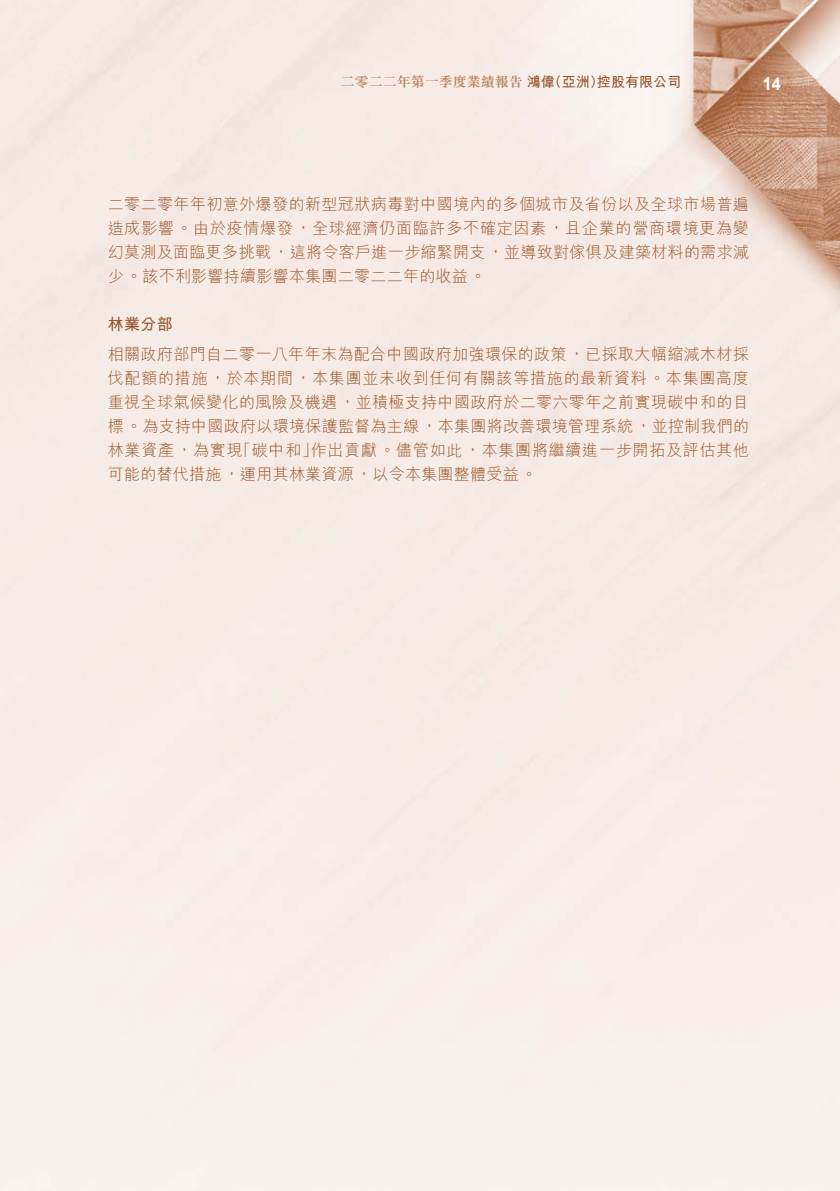
<style>
.page{position:relative;width:840px;height:1191px;background:#fff}
.page>*{position:absolute;margin:0;border:0;box-sizing:border-box;transform-origin:0 0}
.t1{font:700 18px "Arial";color:#fff;scale:.9 1}
.t2{font:300 16px/24px "M Hei HK";letter-spacing:.02em;color:#97532a;text-align:justify}
.t3{font:700 16px "M Hei HK";color:#97532a}
.t4{font:700 14px "M Sung HK";color:#b88465}
.s1{font-family:"M Hei HK";color:#97532a}
</style>
<div class="page">
<div style="left:0;top:0;width:839px;height:1191px;background:#f6ece5"></div>
<p class="t4" style="left:340px;top:72px;width:341px">二零二二年第一季度業績報告<span class="s1">鴻偉（亞洲）控股有限公司</span></p>
<p class="t1" style="left:762px;top:71px;width:22px">14</p>
<p class="t2" style="left:108px;top:192px;width:642px">二零二零年年初意外爆發的新型冠狀病毒對中國境內的多個城市及省份以及全球市場普遍造成影響。由於疫情爆發，全球經濟仍面臨許多不確定因素，且企業的營商環境更為變幻莫測及面臨更多挑戰，這將令客戶進一步縮緊開支，並導致對傢俱及建築材料的需求減少。該不利影響持續影響本集團二零二二年的收益。</p>
<p class="t3" style="left:108px;top:313px;width:66px">林業分部</p>
<p class="t2" style="left:108px;top:341px;width:642px">相關政府部門自二零一八年年末為配合中國政府加強環保的政策，已採取大幅縮減木材採伐配額的措施，於本期間，本集團並未收到任何有關該等措施的最新資料。本集團高度重視全球氣候變化的風險及機遇，並積極支持中國政府於二零六零年之前實現碳中和的目標。為支持中國政府以環境保護監督為主線，本集團將改善環境管理系統，並控制我們的林業資產，為實現「碳中和」作出貢獻。儘管如此，本集團將繼續進一步開拓及評估其他可能的替代措施，運用其林業資源，以令本集團整體受益。</p>
</div>
